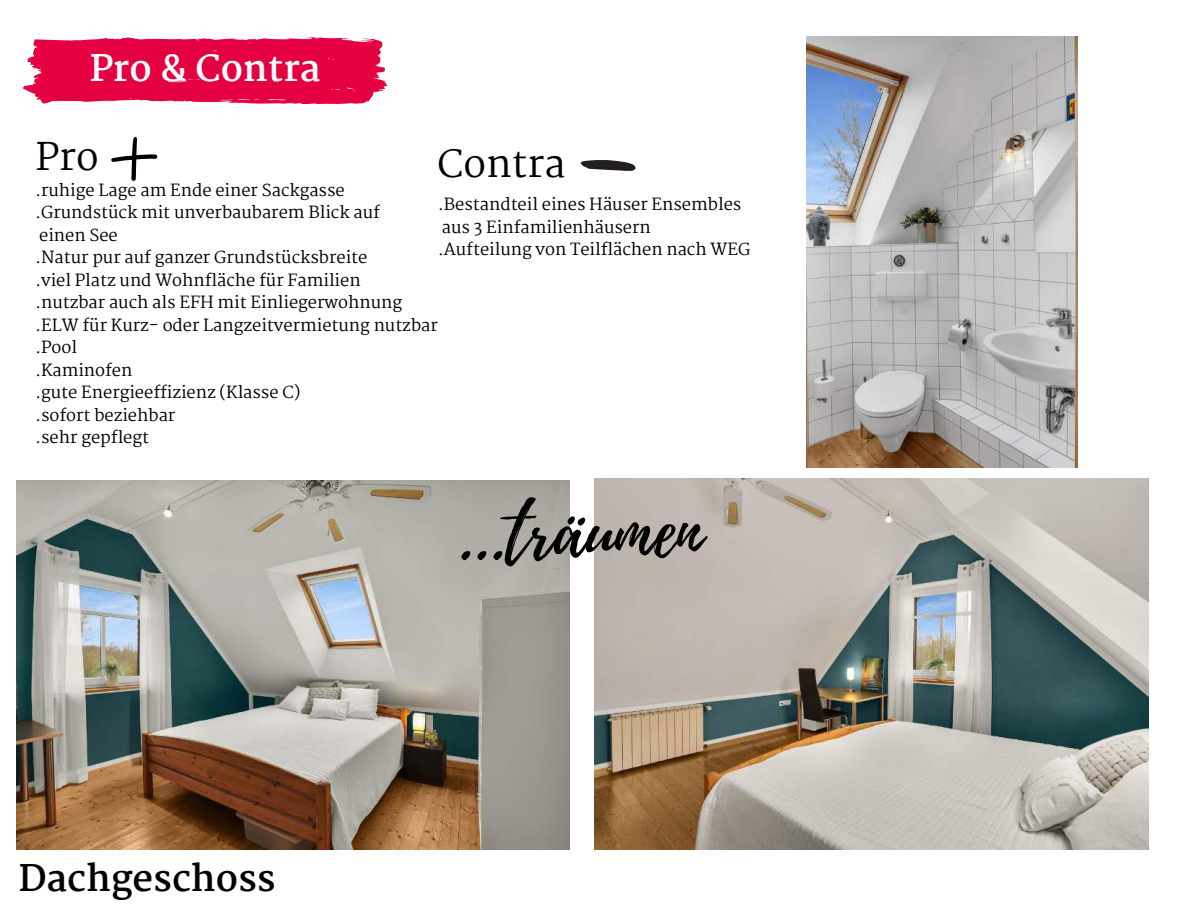
<style>
.page{position:relative;width:1188px;height:918px;background:#fff}
.page>*{position:absolute;margin:0;border:0;box-sizing:border-box;transform-origin:0 0}
.t1{font:73.2px "Playlist Script";color:#000}
.t2{font:37.5px "Martel";color:#000}
.t3{font:700 36px "Martel";color:#000}
.t4{font:700 36px "Martel";color:#fff}
.t5{font:16.5px/22.5px "Martel";color:#000}
</style>
<div class="page">
<svg style="left:23px;top:37px;width:364px;height:68px;background:#e81f58"></svg>
<svg style="left:111px;top:137px;width:47px;height:44px"></svg>
<svg style="left:581px;top:160px;width:55px;height:11px"></svg>
<img style="left:17px;top:480px;width:552px;height:369px">
<img style="left:594px;top:479px;width:555px;height:370px">
<img style="left:806px;top:36px;width:271px;height:431px">
<h3 class="t4" style="left:90px;top:47px;width:232px">Pro &amp; Contra</h3>
<h2 class="t2" style="left:35px;top:135px;width:65px">Pro</h2>
<p class="t5" style="left:35px;top:179px;width:404px">.ruhige Lage am Ende einer Sackgasse .Grundstück mit unverbaubarem Blick auf<br>einen See<br>.Natur pur auf ganzer Grundstücksbreite<br>.viel Platz und Wohnfläche für Familien<br>.nutzbar auch als EFH mit Einliegerwohnung .ELW für Kurz- oder Langzeitvermietung nutzbar .Pool<br>.Kaminofen<br>.gute Energieeffizienz (Klasse C)<br>.sofort beziehbar<br>.sehr gepflegt</p>
<h2 class="t2" style="left:438px;top:142px;width:129px">Contra</h2>
<p class="t5" style="left:438px;top:193px;width:314px">.Bestandteil eines Häuser Ensembles aus 3 Einfamilienhäusern<br>.Aufteilung von Teilflächen nach WEG</p>
<h3 class="t3" style="left:18px;top:858px;width:259px">Dachgeschoss</h3>
<h1 class="t1" style="left:459px;top:479px;width:245px">...träumen</h1>
</div>
